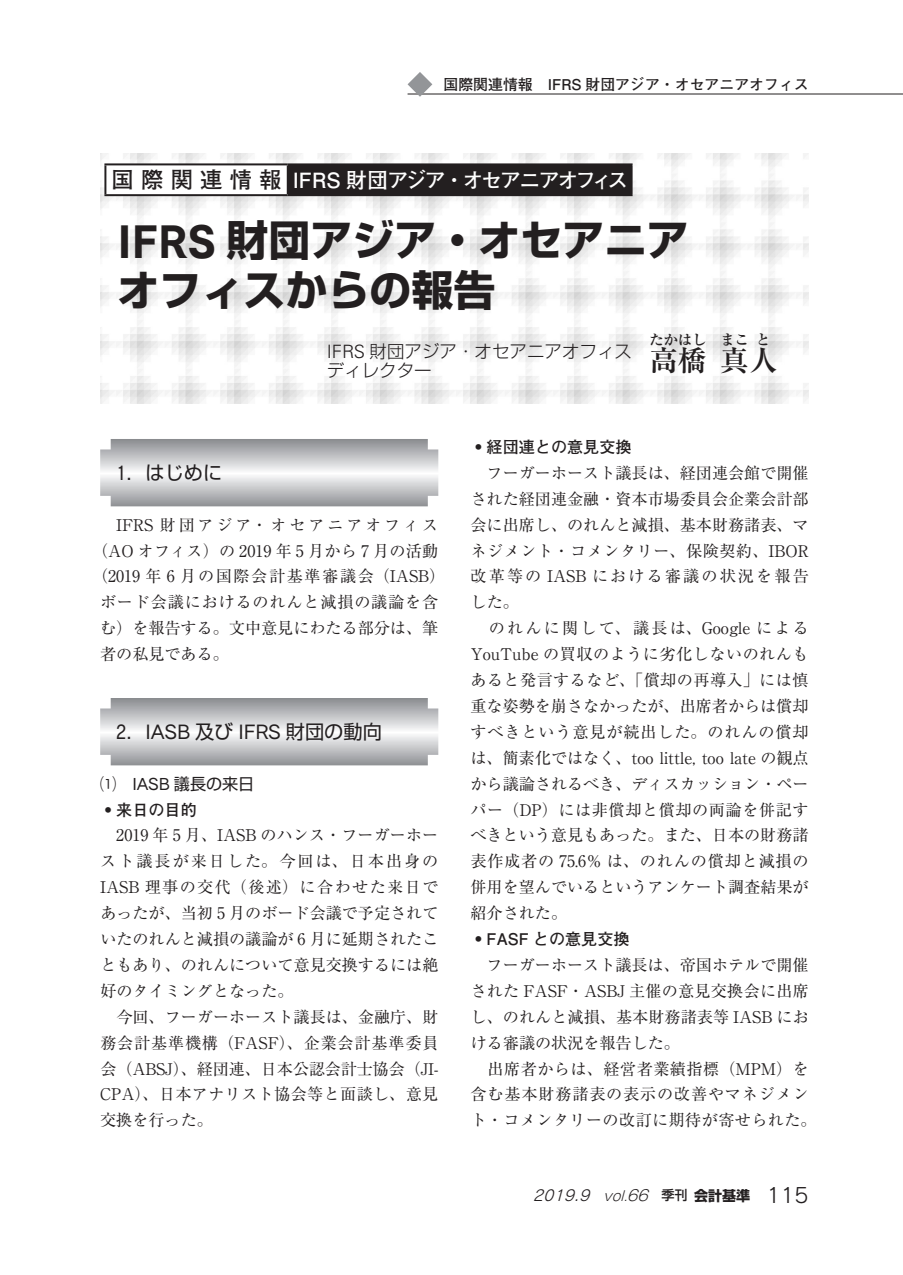
<style>
.page{position:relative;width:903px;height:1275px;background:#fff}
.page>*{position:absolute;margin:0;border:0;box-sizing:border-box;transform-origin:0 0}
.t1{font:700 42px/49.9px "Shin Go Pr 5";color:#231f20}
.t2{font:700 28.35px "Ryumin Pr 5";color:#231f20}
.t3{font:700 21px "Futo Go B101 Pr 5";letter-spacing:-.09em;color:#fff}
.t4{font:20.3px "Cezanne Pro M";color:#231f20}
.t5{font:19.25px "Shin Go Pr 5";color:#231f20}
.t6{font:300 17.5px/19.2px "Shin Go Pr 5";color:#231f20}
.t7{font:16.1px/25.9px "Ryumin Pr 5";letter-spacing:.01em;color:#231f20;text-align:justify}
.t8{font:16.1px/25.9px "Ryumin Pr 5";letter-spacing:.035em;color:#231f20;text-align:center}
.t9{font:700 16.1px "Futo Go B101 Pr 5";color:#231f20}
.t10{font:16.1px "Ryumin Pr 5";letter-spacing:.1em;color:#231f20}
.t11{font:16.1px "Ryumin Pr 5";letter-spacing:.055em;color:#231f20}
.t12{font:16.1px "Ryumin Pr 5";letter-spacing:.175em;color:#231f20}
.t13{font:16.1px "Shin Go Pr 5";color:#231f20}
.t14{font:700 14.88px "Futo Go B101 Pr 5";color:#231f20}
.t15{font:italic 14.88px "Rodin Pro M";color:#231f20}
.t16{font:700 14.17px "Ryumin Pr 5";color:#231f20}
.s1{font-size:22.4px;color:#231f20}
.s2{font-family:"Cezanne Pro B";font-weight:400;font-size:44.1px}
.s3{font-family:"Univers LT Std";font-size:18.38px}
.s4{font-family:"Cezanne Pro M";font-size:20.3px}
.s5{font-family:"Shin Go Pr 5";font-size:19.25px}
.s6{font-family:"Cezanne Pro M";font-size:16.97px}
.s7{font-family:"Shin Go Pr 5";font-weight:900}
.s8{font-family:"Century Std";font-weight:300;font-size:17.15px}
.s9{font-family:"Gothic MB101 Pr 5";font-weight:300;font-size:13.65px}
.s10{font-family:"Gothic MB101 Pr 5";font-weight:300}
.s11{font-family:"Shin Go Pr 5";font-weight:500;font-style:normal;font-size:13.12px}
.s12{font-family:"Shin Go Pr 5";font-weight:700;font-style:normal;font-size:14px}
.s13{font-style:normal;font-size:20.47px}
</style>
<div class="page">
<hr style="left:407px;top:94px;width:496px;height:1px;background:#231f20">
<svg style="left:407px;top:72px;width:25px;height:25px"></svg>
<svg style="left:100px;top:439px;width:338px;height:67px"></svg>
<svg style="left:100px;top:698px;width:338px;height:67px"></svg>
<img style="left:100px;top:154px;width:709px;height:250px">
<div style="left:105px;top:164px;width:183px;height:31px;background:#fff"></div>
<div style="left:288px;top:164px;width:343px;height:31px;background:#231f20"></div>
<hr style="left:104px;top:163px;width:184px;height:2px;background:#231f20">
<hr style="left:104px;top:165px;width:2px;height:29px;background:#231f20">
<hr style="left:288px;top:163px;width:344px;height:2px;background:#231f20">
<hr style="left:287px;top:165px;width:2px;height:29px;background:#231f20">
<svg style="left:631px;top:165px;width:1px;height:29px"></svg>
<hr style="left:104px;top:194px;width:184px;height:2px;background:#231f20">
<hr style="left:288px;top:194px;width:344px;height:2px;background:#231f20">
<p class="t14" style="left:443px;top:72px;width:367px">国際関連情報　IFRS 財団アジア・オセアニアオフィス</p>
<h3 class="t3" style="left:112px;top:163px;width:518px"><span class="s1">国際関連情報</span> IFRS 財団アジア・オセアニアオフィス</h3>
<h1 class="t1" style="left:118px;top:213px;width:573px"><span class="s2">IFRS</span> 財団アジア・オセアニアオフィスからの報告</h1>
<p class="t6" style="left:327px;top:340px;width:307px"><span class="s3">IFRS</span> 財団アジア・オセアニアオフィスディレクター</p>
<h2 class="t2" style="left:649px;top:338px;width:58px">高橋</h2>
<p class="t16" style="left:649px;top:328px;width:58px">たかはし</p>
<p class="t16" style="left:720px;top:328px;width:30px">まこ</p>
<p class="t16" style="left:756px;top:328px;width:16px">と</p>
<h2 class="t2" style="left:720px;top:338px;width:58px">真人</h2>
<p class="t5" style="left:116px;top:457px;width:108px"><span class="s4">1</span>．はじめに</p>
<p class="t12" style="left:116px;top:512px;width:323px">IFRS 財団アジア・オセアニアオフィス</p>
<p class="t7" style="left:92px;top:536px;width:348px">（AO オフィス）の 2019 年 5 月から 7 月の活動</p>
<p class="t10" style="left:92px;top:564px;width:355px">（2019 年 6 月の国際会計基準審議会（IASB）</p>
<p class="t11" style="left:100px;top:590px;width:340px">ボード会議におけるのれんと減損の議論を含</p>
<p class="t7" style="left:100px;top:614px;width:340px">む）を報告する。文中意見にわたる部分は、筆</p>
<p class="t7" style="left:100px;top:640px;width:130px">者の私見である。</p>
<p class="t4" style="left:116px;top:719px;width:267px">2<span class="s5">．</span>IASB <span class="s5">及び</span> IFRS <span class="s5">財団の動向</span></p>
<p class="t13" style="left:100px;top:770px;width:156px">⑴ <span class="s6">IASB</span> 議長の来日</p>
<p class="t9" style="left:100px;top:796px;width:98px"><span class="s7">・</span>来日の目的</p>
<p class="t7" style="left:100px;top:821px;width:340px;text-indent:16px">2019 年 5 月、IASB のハンス・フーガーホースト議長が来日した。今回は、日本出身のIASB 理事の交代（後述）に合わせた来日であったが、当初 5 月のボード会議で予定されていたのれんと減損の議論が 6 月に延期されたこともあり、のれんについて意見交換するには絶好のタイミングとなった。</p>
<p class="t7" style="left:100px;top:1003px;width:340px;text-indent:16px">今回、フーガーホースト議長は、金融庁、財務会計基準機構（FASF）、企業会計基準委員会（ABS<span class="s8">J</span>）、経団連、日本公認会計士協会（<span class="s8">J</span>I-CPA）、日本アナリスト協会等と面談し、意見交換を行った。</p>
<p class="t9" style="left:470px;top:434px;width:162px"><span class="s7">・</span>経団連との意見交換</p>
<p class="t7" style="left:470px;top:459px;width:340px;text-indent:16px">フーガーホースト議長は、経団連会館で開催された経団連金融・資本市場委員会企業会計部会に出席し、のれんと減損、基本財務諸表、マネジメント・コメンタリー、保険契約、IBOR改革等の IASB における審議の状況を報告した。</p>
<p class="t7" style="left:470px;top:614px;width:340px;text-indent:19px">のれんに関して、議長は、Google によるYouTube の買収のように劣化しないのれんもあると発言するなど、「償却の再導入」には慎重な姿勢を崩さなかったが、出席者からは償却すべきという意見が続出した。のれんの償却は、簡素化ではなく、too little, too late の観点から議論されるべき、ディスカッション・ペーパー（DP）には非償却と償却の両論を併記すべきという意見もあった。また、日本の財務諸表作成者の 75.6％は、のれんの償却と減損の併用を望んでいるというアンケート調査結果が紹介された。</p>
<p class="t9" style="left:470px;top:926px;width:161px"><span class="s7">・</span>FASF との意見交換</p>
<p class="t7" style="left:470px;top:951px;width:340px;text-indent:16px">フーガーホースト議長は、帝国ホテルで開催された FASF・ASB<span class="s8">J</span> 主催の意見交換会に出席し、のれんと減損、基本財務諸表等 IASB における審議の状況を報告した。</p>
<p class="t8" style="left:471px;top:1054px;width:348px">出席者からは、経営者業績指標（MPM）を<br>含む基本財務諸表の表示の改善やマネジメント・コメンタリーの改訂に期待が寄せられた。</p>
<p class="t15" style="left:533px;top:1186px;width:277px">2019.9 <span class="s9">vol.</span><span class="s10">66</span> <span class="s11">季刊</span><span class="s12">会計基準</span> <span class="s13">1 1 5</span></p>
</div>
